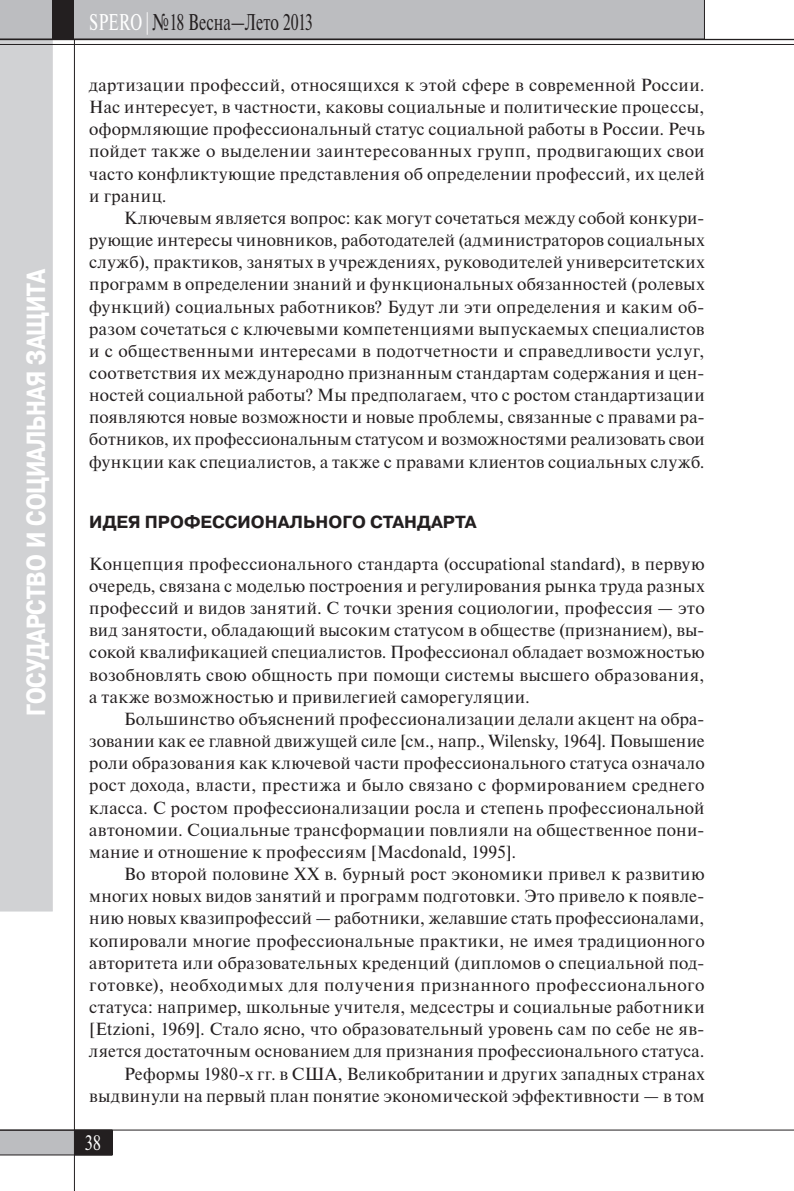
<style>
.page{position:relative;width:794px;height:1191px;background:#fff}
.page>*{position:absolute;margin:0;border:0;box-sizing:border-box;transform-origin:0 0}
.t1{font:700 26.25px "Pragmatica Cond C";color:#fff}
.t2{font:22.75px "Newton";color:#231f20;scale:.7 1}
.t3{font:21px "Newton";color:#fff;scale:.8 1}
.t4{font:17.5px/22.2px "Newton";letter-spacing:.02em;color:#231f20;text-align:justify}
.t5{font:700 17.5px "Pragmatica C";color:#231f20}
.s1{color:#fff}
</style>
<div class="page">
<div style="left:0;top:40px;width:52px;height:871px;background:#d1d2d4"></div>
<svg style="left:0;top:1130px;width:74px;height:25px;background:#b3b4b6"></svg>
<div style="left:75px;top:1130px;width:37px;height:25px;background:#231f20"></div>
<hr style="left:74px;top:0;width:1px;height:1191px;background:#231f20">
<hr style="left:0;top:1129px;width:794px;height:1px;background:#231f20">
<div style="left:0;top:0;width:704px;height:39px;background:#bcbdc0"></div>
<div style="left:52px;top:0;width:22px;height:39px;background:#231f20"></div>
<hr style="left:0;top:39px;width:794px;height:1px;background:#231f20">
<hr style="left:0;top:44px;width:794px;height:1px;background:#231f20">
<h1 class="t1" style="left:21px;top:716px;width:449px;rotate:-90deg">ГОСУДАРСТВО И СОЦИАЛЬНАЯ ЗАЩИТА</h1>
<h2 class="t2" style="left:89px;top:6px;width:321px"><span class="s1">SPERO |</span> №18 Весна—Лето 2013</h2>
<p class="t4" style="left:89px;top:73px;width:617px">дартизации профессий, относящихся к этой сфере в современной России.<br>Нас интересует, в частности, каковы социальные и политические процессы, оформляющие профессиональный статус социальной работы в России. Речь пойдет также о выделении заинтересованных групп, продвигающих свои часто конфликтующие представления об определении профессий, их целей и границ.</p>
<p class="t4" style="left:89px;top:206px;width:617px;text-indent:35px">Ключевым является вопрос: как могут сочетаться между собой конкури&shy;рующие интересы чиновников, работодателей (администраторов социальных служб), практиков, занятых в учреждениях, руководителей университетских программ в определении знаний и функциональных обязанностей (ролевых функций) социальных работников? Будут ли эти определения и каким об&shy;разом сочетаться с ключевыми компетенциями выпускаемых специалистов и с общественными интересами в подотчетности и справедливости услуг, соответствия их международно признанным стандартам содержания и цен&shy;ностей социальной работы? Мы предполагаем, что с ростом стандартизации появляются новые возможности и новые проблемы, связанные с правами ра&shy;ботников, их профессиональным статусом и возможностями реализовать свои функции как специалистов, а также с правами клиентов социальных служб.</p>
<p class="t5" style="left:89px;top:512px;width:137px">Идея профессионального</p>
<p class="t5" style="left:370px;top:512px;width:13px">стандарта</p>
<p class="t4" style="left:89px;top:552px;width:617px">Концепция профессионального стандарта (occupational standard), в первую очередь, связана с моделью построения и регулирования рынка труда разных профессий и видов занятий. С точки зрения социологии, профессия — это вид занятости, обладающий высоким статусом в обществе (признанием), вы&shy;сокой квалификацией специалистов. Профессионал обладает возможностью возобновлять свою общность при помощи системы высшего образования, а также возможностью и привилегией саморегуляции.</p>
<p class="t4" style="left:89px;top:707px;width:617px;text-indent:35px">Большинство объяснений профессионализации делали акцент на обра&shy;зовании как ее главной движущей силе [см., напр., Wilensky, 1964]. Повышение роли образования как ключевой части профессионального статуса означало рост дохода, власти, престижа и было связано с формированием среднего класса. С ростом профессионализации росла и степень профессиональной автономии. Социальные трансформации повлияли на общественное пони&shy;мание и отношение к профессиям [Macdonald, 1995].</p>
<p class="t4" style="left:89px;top:862px;width:617px;text-align:right">Во второй половине ХХ в. бурный рост экономики привел к развитию многих новых видов занятий и программ подготовки. Это привело к появле&shy;нию новых квазипрофессий — работники, желавшие стать профессионалами, копировали многие профессиональные практики, не имея традиционного авторитета или образовательных креденций (дипломов о специальной под&shy;готовке), необходимых для получения признанного профессионального статуса: например, школьные учителя, медсестры и социальные работники [Etzioni, 1969]. Стало ясно, что образовательный уровень сам по себе не яв&shy;ляется достаточным основанием для признания профессионального статуса.<br>Реформы 1980‑х гг. в США, Великобритании и других западных странах выдвинули на первый план понятие экономической эффективности — в том</p>
<p class="t3" style="left:84px;top:1127px;width:23px">38</p>
</div>
